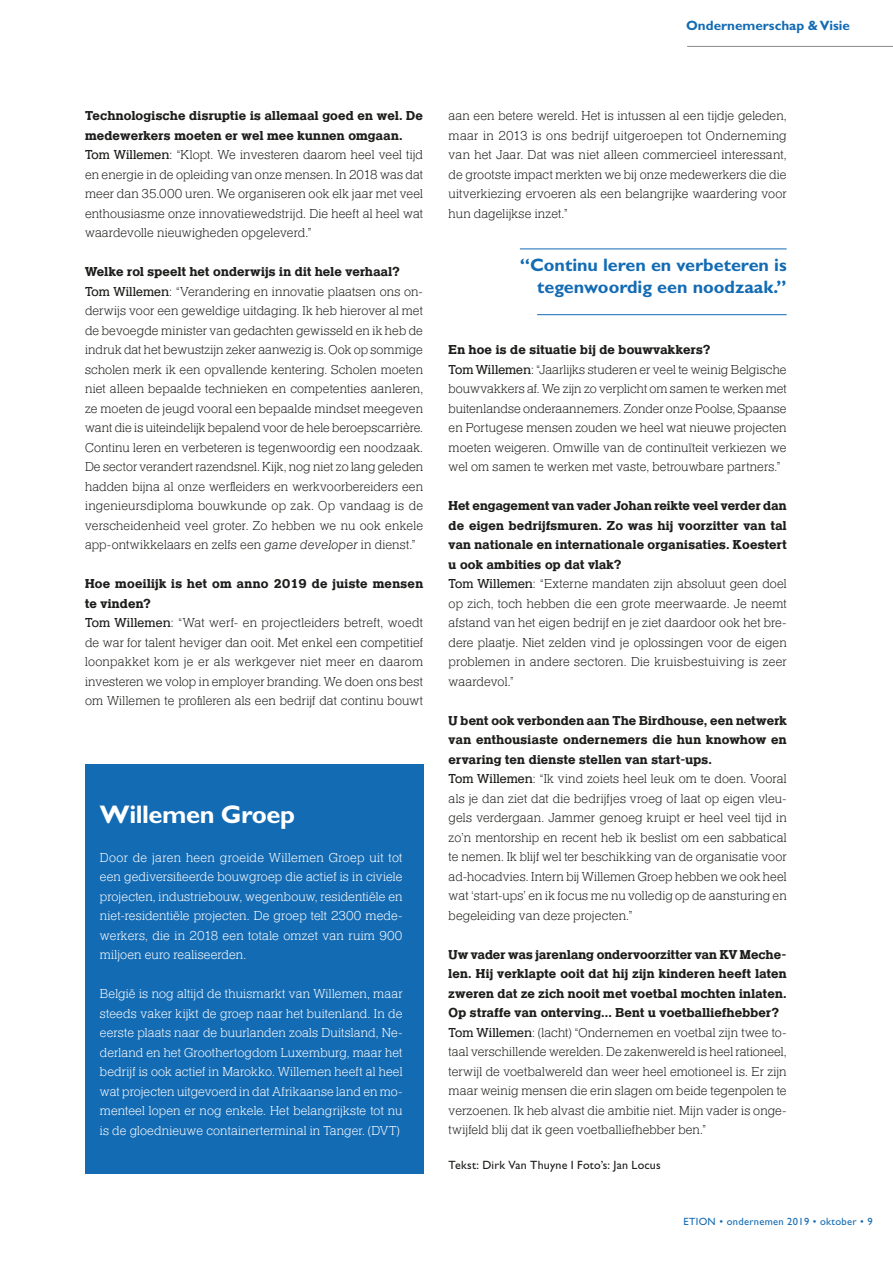
<style>
.page{position:relative;width:893px;height:1263px;background:#fff}
.page>*{position:absolute;margin:0;border:0;box-sizing:border-box;transform-origin:0 0}
.t1{font:700 25.5px "Gill Sans Std";letter-spacing:-.02em;color:#fff}
.t2{font:700 18px/22.5px "Gill Sans Std";color:#136bb4;text-align:right}
.t3{font:300 13.5px/19.5px "Helserif";letter-spacing:.005em;color:#1d1d1b}
.t4{font:300 13.5px/19.5px "Helserif";letter-spacing:.01em;color:#fff;text-align:justify}
.t5{font:700 13.5px "Gill Sans Std";color:#136bb4}
.t6{font:12px "Gill Sans Std";letter-spacing:.02em;color:#1d1d1b}
.t7{font:10.5px "Gill Sans Std";letter-spacing:.03em;color:#136bb4}
.s1{font-weight:700}
.s2{font-family:"Helserif Boo";font-weight:400}
.s3{font-style:italic}
</style>
<div class="page">
<hr style="left:687px;top:46px;width:206px;height:1px;background:#8b8a8c">
<div style="left:85px;top:764px;width:338px;height:410px;background:#136bb4"></div>
<hr style="left:520px;top:249px;width:267px;height:1px;background:#136bb4">
<hr style="left:537px;top:314px;width:250px;height:1px;background:#136bb4">
<p class="t5" style="left:686px;top:18px;width:165px">Ondernemerschap &amp; Visie</p>
<p class="t3" style="left:85px;top:107px;width:340px"><span class="s1">Technologische disruptie is allemaal goed en wel. De medewerkers moeten er wel mee kunnen omgaan.<br></span><span class="s2">Tom Willemen</span>: “Klopt. We investeren daarom heel veel tijd en energie in de opleiding van onze mensen. In 2018 was dat meer dan 35.000 uren. We organiseren ook elk jaar met veel enthousiasme onze innovatiewedstrijd. Die heeft al heel wat waardevolle nieuwigheden opgeleverd.”</p>
<p class="t3" style="left:85px;top:263px;width:340px"><span class="s1">Welke rol speelt het onderwijs in dit hele verhaal?<br></span><span class="s2">Tom Willemen</span>: “Verandering en innovatie plaatsen ons on&shy;derwijs voor een geweldige uitdaging. Ik heb hierover al met de bevoegde minister van gedachten gewisseld en ik heb de indruk dat het bewustzijn zeker aanwezig is. Ook op sommige scholen merk ik een opvallende kentering. Scholen moeten niet alleen bepaalde technieken en competenties aanleren, ze moeten de jeugd vooral een bepaalde mindset meegeven want die is uiteindelijk bepalend voor de hele beroepscarrière.<br>Continu leren en verbeteren is tegenwoordig een noodzaak.<br>De sector verandert razendsnel. Kijk, nog niet zo lang geleden hadden bijna al onze werfleiders en werkvoorbereiders een ingenieursdiploma bouwkunde op zak. Op vandaag is de verscheidenheid veel groter. Zo hebben we nu ook enkele app-ontwikkelaars en zelfs een <span class="s3">game developer</span> in dienst.”</p>
<p class="t3" style="left:85px;top:575px;width:340px"><span class="s1">Hoe moeilijk is het om anno 2019 de juiste mensen te vinden?<br></span><span class="s2">Tom Willemen</span>: “Wat werf- en projectleiders betreft, woedt de war for talent heviger dan ooit. Met enkel een competitief loonpakket kom je er als werkgever niet meer en daarom investeren we volop in employer branding. We doen ons best om Willemen te profileren als een bedrijf dat continu bouwt</p>
<h1 class="t1" style="left:100px;top:799px;width:197px">Willemen Groep</h1>
<p class="t4" style="left:100px;top:848px;width:304px">Door de jaren heen groeide Willemen Groep uit tot een gediversifieerde bouwgroep die actief is in civiele projecten, industriebouw, wegenbouw, residentiële en niet-residentiële projecten. De groep telt 2300 mede&shy;werkers, die in 2018 een totale omzet van ruim 900 miljoen euro realiseerden.</p>
<p class="t4" style="left:100px;top:984px;width:304px">België is nog altijd de thuismarkt van Willemen, maar steeds vaker kijkt de groep naar het buitenland. In de eerste plaats naar de buurlanden zoals Duitsland, Ne&shy;derland en het Groothertogdom Luxemburg, maar het bedrijf is ook actief in Marokko. Willemen heeft al heel wat projecten uitgevoerd in dat Afrikaanse land en mo&shy;menteel lopen er nog enkele. Het belangrijkste tot nu is de gloednieuwe containerterminal in Tanger. (DVT)</p>
<p class="t3" style="left:449px;top:107px;width:340px;text-align:justify">aan een betere wereld. Het is intussen al een tijdje geleden, maar in 2013 is ons bedrijf uitgeroepen tot Onderneming van het Jaar. Dat was niet alleen commercieel interessant, de grootste impact merkten we bij onze medewerkers die die uitverkiezing ervoeren als een belangrijke waardering voor hun dagelijkse inzet.”</p>
<h2 class="t2" style="left:520px;top:253px;width:268px">“Continu leren en verbeteren is tegenwoordig een noodzaak.”</h2>
<p class="t3" style="left:449px;top:341px;width:340px"><span class="s1">En hoe is de situatie bij de bouwvakkers?<br></span><span class="s2">Tom Willemen</span>: “Jaarlijks studeren er veel te weinig Belgische bouwvakkers af. We zijn zo verplicht om samen te werken met buitenlandse onderaannemers. Zonder onze Poolse, Spaanse en Portugese mensen zouden we heel wat nieuwe projecten moeten weigeren. Omwille van de continuïteit verkiezen we wel om samen te werken met vaste, betrouwbare partners.”</p>
<p class="t3" style="left:449px;top:497px;width:340px"><span class="s1">Het engagement van vader Johan reikte veel verder dan de eigen bedrijfsmuren. Zo was hij voorzitter van tal van nationale en internationale organisaties. Koestert u ook ambities op dat vlak?<br></span><span class="s2">Tom Willemen</span>: “Externe mandaten zijn absoluut geen doel op zich, toch hebben die een grote meerwaarde. Je neemt afstand van het eigen bedrijf en je ziet daardoor ook het bre&shy;dere plaatje. Niet zelden vind je oplossingen voor de eigen problemen in andere sectoren. Die kruisbestuiving is zeer waardevol.”</p>
<p class="t3" style="left:449px;top:711px;width:340px"><span class="s1">U bent ook verbonden aan The Birdhouse, een netwerk van enthousiaste ondernemers die hun knowhow en ervaring ten dienste stellen van start-ups.<br></span><span class="s2">Tom Willemen</span>: “Ik vind zoiets heel leuk om te doen. Vooral als je dan ziet dat die bedrijfjes vroeg of laat op eigen vleu&shy;gels verdergaan. Jammer genoeg kruipt er heel veel tijd in zo’n mentorship en recent heb ik beslist om een sabbatical te nemen. Ik blijf wel ter beschikking van de organisatie voor ad-hocadvies. Intern bij Willemen Groep hebben we ook heel wat ‘start-ups’ en ik focus me nu volledig op de aansturing en begeleiding van deze projecten.”</p>
<p class="t3" style="left:449px;top:945px;width:340px"><span class="s1">Uw vader was jarenlang ondervoorzitter van KV Meche&shy;len. Hij verklapte ooit dat hij zijn kinderen heeft laten zweren dat ze zich nooit met voetbal mochten inlaten.<br>Op straffe van onterving... Bent u voetballiefhebber?<br></span><span class="s2">Tom Willemen</span>: (lacht) “Ondernemen en voetbal zijn twee to&shy;taal verschillende werelden. De zakenwereld is heel rationeel, terwijl de voetbalwereld dan weer heel emotioneel is. Er zijn maar weinig mensen die erin slagen om beide tegenpolen te verzoenen. Ik heb alvast die ambitie niet. Mijn vader is onge&shy;twijfeld blij dat ik geen voetballiefhebber ben.”</p>
<p class="t6" style="left:449px;top:1158px;width:214px">Tekst: Dirk Van Thuyne I Foto’s: Jan Locus</p>
<p class="t7" style="left:683px;top:1215px;width:191px">ETION • ondernemen 2019 • oktober • 9</p>
</div>
